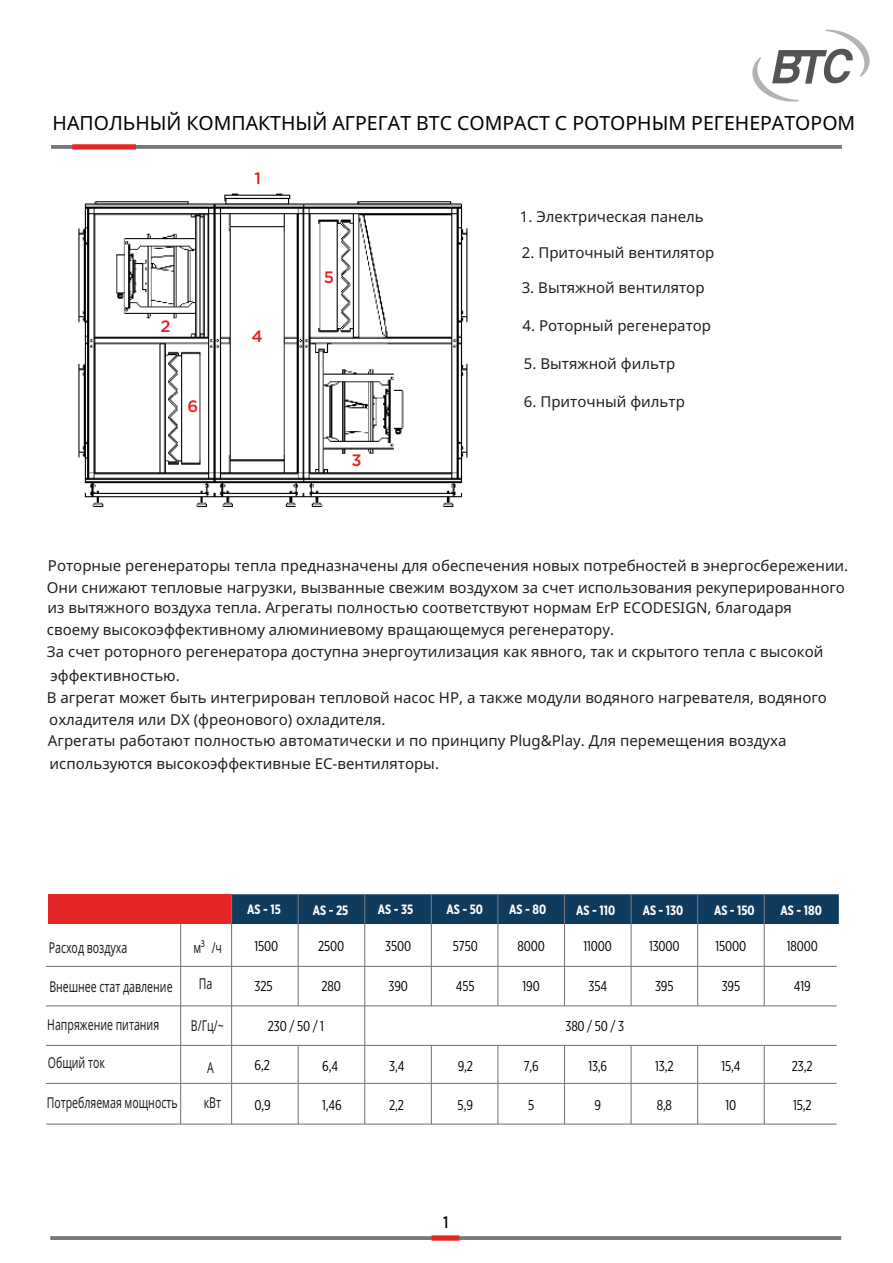
<style>
.page{position:relative;width:893px;height:1263px;background:#fff}
.page>*{position:absolute;margin:0;border:0;box-sizing:border-box;transform-origin:0 0}
.t1{font:19.5px "Noto Sans";color:#000}
.t2{font:500 16.5px "Gotham";color:#ed1d24}
.t3{font:500 16.5px "Gotham";color:#000;scale:.82 1}
.t4{font:15px/21.5px "Noto Sans";color:#231f20}
.t5{font:15px "Noto Sans";color:#231f20;scale:.7 1}
.t6{font:14.25px "Gotham X Narrow";letter-spacing:-.01em;color:#000}
.t7{font:700 13.5px "Gotham X Narrow";color:#fff}
</style>
<div class="page">
<img style="left:78px;top:193px;width:390px;height:314px">
<div style="left:48px;top:894px;width:184px;height:30px;background:#e32726"></div>
<div style="left:232px;top:894px;width:607px;height:30px;background:#0f3b5f"></div>
<hr style="left:231px;top:894px;width:1px;height:230px;background:#77787b">
<hr style="left:180px;top:924px;width:1px;height:200px;background:#77787b">
<hr style="left:46px;top:966px;width:791px;height:1px;background:#77787b">
<hr style="left:46px;top:1005px;width:791px;height:1px;background:#77787b">
<hr style="left:46px;top:1045px;width:791px;height:1px;background:#77787b">
<hr style="left:46px;top:1083px;width:791px;height:1px;background:#77787b">
<hr style="left:46px;top:1123px;width:791px;height:1px;background:#77787b">
<hr style="left:764px;top:894px;width:1px;height:112px;background:#77787b">
<hr style="left:697px;top:894px;width:1px;height:112px;background:#77787b">
<hr style="left:631px;top:894px;width:1px;height:112px;background:#77787b">
<hr style="left:564px;top:894px;width:1px;height:112px;background:#77787b">
<hr style="left:497px;top:894px;width:1px;height:112px;background:#77787b">
<hr style="left:431px;top:894px;width:1px;height:112px;background:#77787b">
<hr style="left:764px;top:1045px;width:1px;height:79px;background:#77787b">
<hr style="left:697px;top:1045px;width:1px;height:79px;background:#77787b">
<hr style="left:631px;top:1045px;width:1px;height:79px;background:#77787b">
<hr style="left:564px;top:1045px;width:1px;height:79px;background:#77787b">
<hr style="left:497px;top:1045px;width:1px;height:79px;background:#77787b">
<hr style="left:431px;top:1045px;width:1px;height:79px;background:#77787b">
<hr style="left:364px;top:894px;width:1px;height:230px;background:#77787b">
<hr style="left:298px;top:894px;width:1px;height:112px;background:#77787b">
<hr style="left:298px;top:1045px;width:1px;height:79px;background:#77787b">
<svg style="left:742px;top:1236px;width:99px;height:4px"></svg>
<svg style="left:50px;top:1236px;width:692px;height:4px;background:#7c7d80"></svg>
<div style="left:432px;top:1235px;width:27px;height:6px;background:#e32726"></div>
<svg style="left:743px;top:145px;width:99px;height:4px"></svg>
<svg style="left:51px;top:145px;width:692px;height:4px;background:#7c7d80"></svg>
<div style="left:72px;top:144px;width:64px;height:6px;background:#e32726"></div>
<img style="left:752px;top:29px;width:118px;height:73px">
<h1 class="t1" style="left:53px;top:109px;width:804px">НАПОЛЬНЫЙ КОМПАКТНЫЙ АГРЕГАТ BTC COMPACT С РОТОРНЫМ РЕГЕНЕРАТОРОМ</h1>
<p class="t2" style="left:160px;top:315px;width:12px">2</p>
<p class="t2" style="left:187px;top:395px;width:12px">6</p>
<p class="t2" style="left:255px;top:167px;width:8px">1</p>
<p class="t2" style="left:251px;top:325px;width:13px">4</p>
<p class="t2" style="left:324px;top:266px;width:12px">5</p>
<p class="t2" style="left:351px;top:449px;width:12px">3</p>
<p class="t4" style="left:520px;top:206px;width:185px">1. Электрическая панель</p>
<p class="t4" style="left:522px;top:242px;width:194px">2. Приточный вентилятор</p>
<p class="t4" style="left:522px;top:277px;width:184px">3. Вытяжной вентилятор</p>
<p class="t4" style="left:523px;top:314px;width:190px">4. Роторный регенератор</p>
<p class="t4" style="left:524px;top:352px;width:153px">5. Вытяжной фильтр</p>
<p class="t4" style="left:524px;top:390px;width:162px">6. Приточный фильтр</p>
<p class="t4" style="left:48px;top:554px;width:802px">Роторные регенераторы тепла предназначены для обеспечения новых потребностей в энергосбережении.</p>
<p class="t4" style="left:47px;top:576px;width:800px">Они снижают тепловые нагрузки, вызванные свежим воздухом за счет использования рекуперированного из вытяжного воздуха тепла. Агрегаты полностью соответствуют нормам ErP ECODESIGN, благодаря своему высокоэффективному алюминиевому вращающемуся регенератору.<br>За счет роторного регенератора доступна энергоутилизация как явного, так и скрытого тепла с высокой</p>
<p class="t4" style="left:47px;top:686px;width:782px">В агрегат может быть интегрирован тепловой насос HP, а также модули водяного нагревателя, водяного</p>
<p class="t4" style="left:48px;top:729px;width:740px;line-height:22.6px">Агрегаты работают полностью автоматически и по принципу Plug&amp;Play. Для перемещения воздуха используются высокоэффективные ЕС-вентиляторы.</p>
<p class="t4" style="left:50px;top:664px;width:131px">эффективностью.</p>
<p class="t4" style="left:49px;top:708px;width:338px">охладителя или DХ (фреонового) охладителя.</p>
<p class="t5" style="left:49px;top:937px;width:114px">Расход воздуха</p>
<p class="t5" style="left:49px;top:976px;width:177px">Внешнее стат давление</p>
<p class="t5" style="left:47px;top:1014px;width:161px">Напряжение питания</p>
<p class="t5" style="left:48px;top:1051px;width:83px">Общий ток</p>
<p class="t5" style="left:47px;top:1091px;width:188px">Потребляемая мощность</p>
<p class="t5" style="left:193px;top:937px;width:42px">м³/ч</p>
<p class="t5" style="left:199px;top:973px;width:21px">Па</p>
<p class="t5" style="left:191px;top:1015px;width:48px">В/Гц/~</p>
<p class="t5" style="left:207px;top:1056px;width:11px">А</p>
<p class="t5" style="left:204px;top:1092px;width:26px">кВт</p>
<p class="t7" style="left:247px;top:901px;width:35px">AS - 15</p>
<p class="t7" style="left:313px;top:901px;width:37px">AS - 25</p>
<p class="t7" style="left:378px;top:901px;width:37px">AS - 35</p>
<p class="t7" style="left:446px;top:901px;width:38px">AS - 50</p>
<p class="t7" style="left:509px;top:901px;width:38px">AS - 80</p>
<p class="t7" style="left:576px;top:901px;width:40px">AS - 110</p>
<p class="t7" style="left:643px;top:901px;width:42px">AS - 130</p>
<p class="t7" style="left:714px;top:901px;width:42px">AS - 150</p>
<p class="t7" style="left:781px;top:901px;width:43px">AS - 180</p>
<p class="t6" style="left:255px;top:938px;width:25px">1500</p>
<p class="t6" style="left:255px;top:977px;width:20px">325</p>
<p class="t6" style="left:268px;top:1017px;width:58px">230 / 50 / 1</p>
<p class="t6" style="left:255px;top:1056px;width:17px">6,2</p>
<p class="t6" style="left:255px;top:1096px;width:18px">0,9</p>
<p class="t6" style="left:318px;top:938px;width:28px">2500</p>
<p class="t6" style="left:322px;top:977px;width:21px">280</p>
<p class="t6" style="left:385px;top:938px;width:28px">3500</p>
<p class="t6" style="left:389px;top:977px;width:21px">390</p>
<p class="t6" style="left:453px;top:938px;width:27px">5750</p>
<p class="t6" style="left:456px;top:977px;width:20px">455</p>
<p class="t6" style="left:517px;top:938px;width:29px">8000</p>
<p class="t6" style="left:523px;top:977px;width:19px">190</p>
<p class="t6" style="left:583px;top:938px;width:30px">11000</p>
<p class="t6" style="left:588px;top:977px;width:20px">354</p>
<p class="t6" style="left:649px;top:938px;width:32px">13000</p>
<p class="t6" style="left:655px;top:977px;width:20px">395</p>
<p class="t6" style="left:715px;top:938px;width:32px">15000</p>
<p class="t6" style="left:722px;top:977px;width:20px">395</p>
<p class="t6" style="left:787px;top:938px;width:33px">18000</p>
<p class="t6" style="left:794px;top:977px;width:18px">419</p>
<p class="t6" style="left:565px;top:1018px;width:60px">380 / 50 / 3</p>
<p class="t6" style="left:322px;top:1057px;width:17px">6,4</p>
<p class="t6" style="left:322px;top:1097px;width:21px">1,46</p>
<p class="t6" style="left:458px;top:1057px;width:17px">9,2</p>
<p class="t6" style="left:458px;top:1097px;width:17px">5,9</p>
<p class="t6" style="left:524px;top:1057px;width:17px">7,6</p>
<p class="t6" style="left:528px;top:1097px;width:8px">5</p>
<p class="t6" style="left:588px;top:1057px;width:20px">13,6</p>
<p class="t6" style="left:594px;top:1097px;width:8px">9</p>
<p class="t6" style="left:655px;top:1057px;width:20px">13,2</p>
<p class="t6" style="left:657px;top:1097px;width:17px">8,8</p>
<p class="t6" style="left:792px;top:1057px;width:22px">23,2</p>
<p class="t6" style="left:793px;top:1097px;width:20px">15,2</p>
<p class="t6" style="left:389px;top:1057px;width:17px">3,4</p>
<p class="t6" style="left:389px;top:1097px;width:16px">2,2</p>
<p class="t6" style="left:721px;top:1057px;width:21px">15,4</p>
<p class="t6" style="left:725px;top:1097px;width:12px">10</p>
<p class="t3" style="left:443px;top:1211px;width:8px">1</p>
</div>
